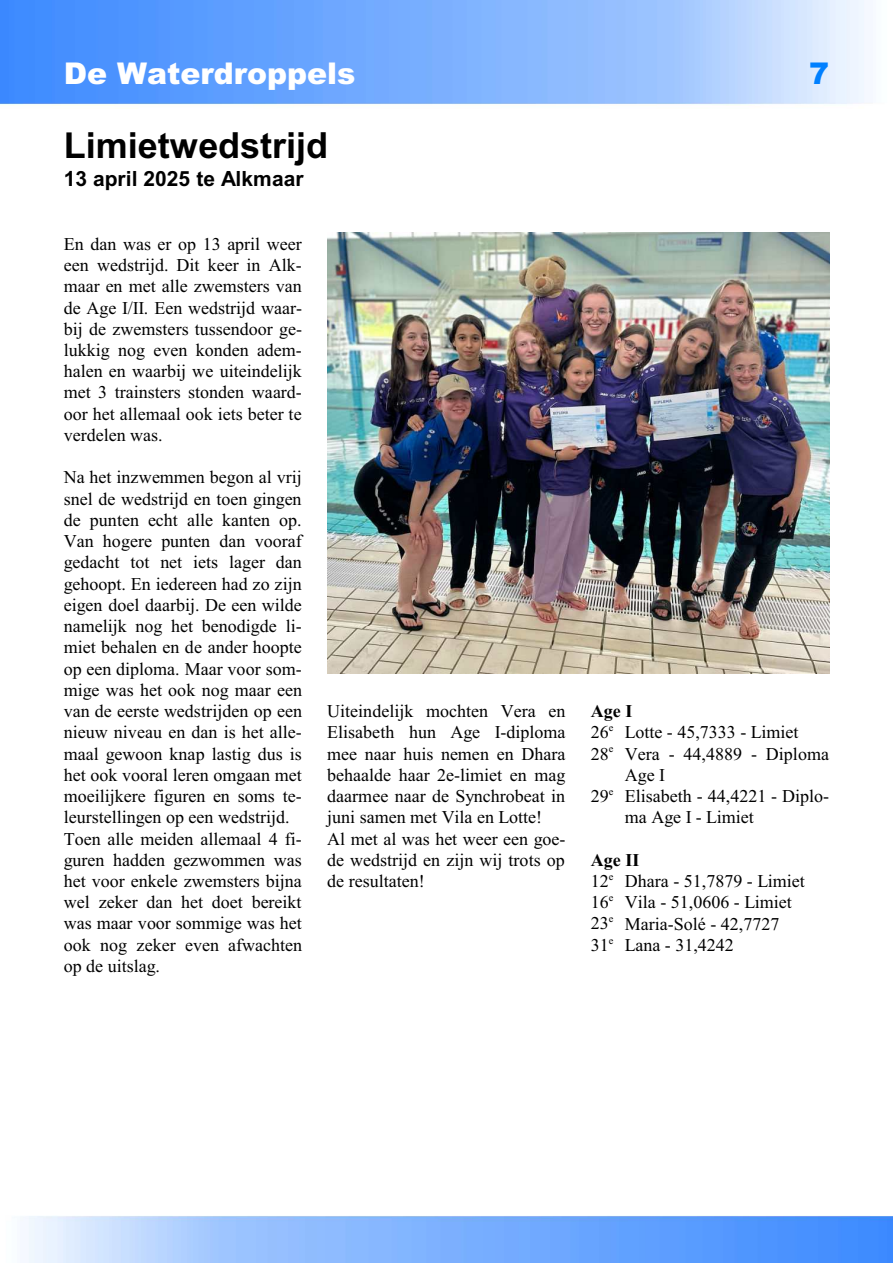
<style>
.page{position:relative;width:893px;height:1263px;background:#fff}
.page>*{position:absolute;margin:0;border:0;box-sizing:border-box;transform-origin:0 0}
.t1{font:700 36px "Arial";color:#000}
.t2{font:900 30px "Arial";color:#fff}
.t3{font:900 30px "Arial";color:#0080ff}
.t4{font:700 21px "Arial";color:#000}
.t5{font:18px/21.3px "Times New Roman";color:#000}
.t6{font:700 18px "Times New Roman";color:#000}
.s1{font-weight:700}
</style>
<div class="page">
<img style="left:0;top:0;width:893px;height:1263px">
<img style="left:327px;top:233px;width:502px;height:440px">
<h2 class="t2" style="left:64px;top:63px;width:293px">De Waterdroppels</h2>
<h2 class="t3" style="left:809px;top:63px;width:21px">7</h2>
<h1 class="t1" style="left:64px;top:132px;width:266px">Limietwedstrijd</h1>
<p class="t4" style="left:64px;top:170px;width:241px">13 april 2025 te Alkmaar</p>
<p class="t5" style="left:64px;top:235px;width:240px;text-align:justify">En dan was er op 13 april weer een wedstrijd. Dit keer in Alk&shy;maar en met alle zwemsters van de Age I/II. Een wedstrijd waar&shy;bij de zwemsters tussendoor ge&shy;lukkig nog even konden adem&shy;halen en waarbij we uiteindelijk met 3 trainsters stonden waard&shy;oor het allemaal ook iets beter te verdelen was.</p>
<p class="t5" style="left:64px;top:468px;width:240px">Na het inzwemmen begon al vrij snel de wedstrijd en toen gingen de punten echt alle kanten op.<br>Van hogere punten dan vooraf gedacht tot net iets lager dan gehoopt. En iedereen had zo zijn eigen doel daarbij. De een wilde namelijk nog het benodigde li&shy;miet behalen en de ander hoopte op een diploma. Maar voor som&shy;mige was het ook nog maar een van de eerste wedstrijden op een nieuw niveau en dan is het alle&shy;maal gewoon knap lastig dus is het ook vooral leren omgaan met moeilijkere figuren en soms te&shy;leurstellingen op een wedstrijd.<br>Toen alle meiden allemaal 4 fi&shy;guren hadden gezwommen was het voor enkele zwemsters bijna wel zeker dan het doet bereikt was maar voor sommige was het ook nog zeker even afwachten op de uitslag.</p>
<p class="t5" style="left:327px;top:702px;width:240px">Uiteindelijk mochten Vera en<br>Elisabeth hun Age I-diploma mee naar huis nemen en Dhara behaalde haar 2e-limiet en mag daarmee naar de Synchrobeat in juni samen met Vila en Lotte!<br>Al met al was het weer een goe&shy;de wedstrijd en zijn wij trots op de resultaten!</p>
<p class="t6" style="left:591px;top:705px;width:43px">Age I</p>
<p class="t5" style="left:591px;top:723px;width:209px">26<sup>e</sup> Lotte - 45,7333 - Limiet</p>
<p class="t5" style="left:591px;top:744px;width:240px">28<sup>e</sup> Vera - 44,4889 - Diploma</p>
<p class="t5" style="left:625px;top:766px;width:42px">Age I</p>
<p class="t5" style="left:591px;top:787px;width:240px">29<sup>e</sup> Elisabeth - 44,4221 - Diplo-</p>
<p class="t5" style="left:625px;top:808px;width:130px">ma Age I - Limiet</p>
<p class="t5" style="left:591px;top:851px;width:215px"><span class="s1">Age II<br></span>12<sup>e</sup> Dhara - 51,7879 - Limiet<br>16<sup>e</sup> Vila - 51,0606 - Limiet<br>23<sup>e</sup> Maria-Solé - 42,7727<br>31<sup>e</sup> Lana - 31,4242</p>
</div>
